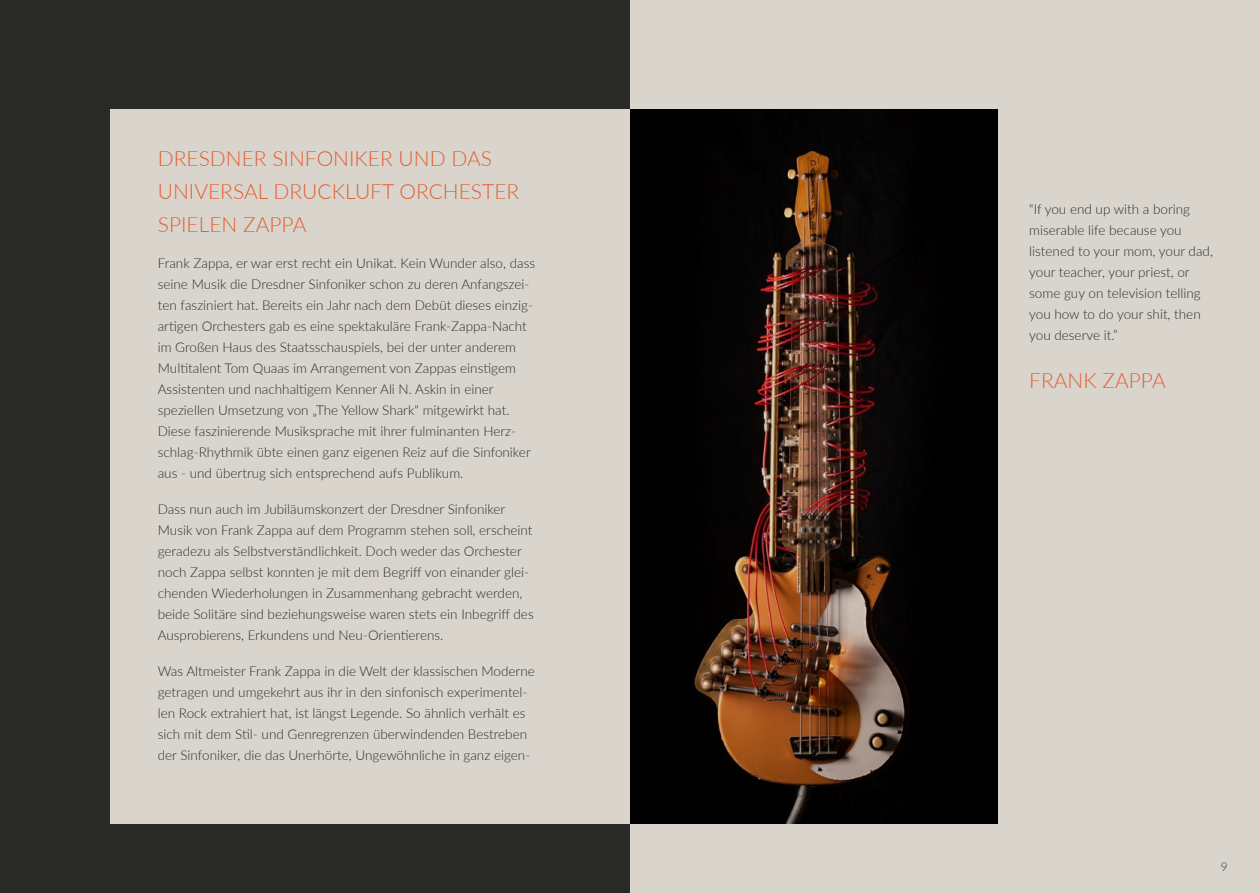
<style>
.page{position:relative;width:1259px;height:893px;background:#dad5cc}
.page>*{position:absolute;margin:0;border:0;box-sizing:border-box;transform-origin:0 0}
.t1{font:300 21px/33px "Lato";color:#e25d34}
.t2{font:300 13.5px/21px "Lato";color:#292927}
.t3{font:13.5px/21px "Lato Light 2";color:#292927}
.t4{font:300 12px "Lato";color:#292927}
.s1{font-family:"Lato";font-weight:300}
</style>
<div class="page">
<div style="left:0;top:0;width:629px;height:893px;background:#292927"></div>
<img style="left:630px;top:109px;width:367px;height:714px">
<div style="left:110px;top:109px;width:519px;height:715px;background:#dad5cc"></div>
<h1 class="t1" style="left:158px;top:141px;width:363px">DRESDNER SINFONIKER UND DAS<br>UNIVERSAL DRUCKLUFT ORCHESTER<br>SPIELEN ZAPPA</h1>
<p class="t2" style="left:158px;top:252px;width:379px">Frank Zappa, er war erst recht ein Unikat. Kein Wunder also, dass seine Musik die Dresdner Sinfoniker schon zu deren Anfangszei&shy;ten fasziniert hat. Bereits ein Jahr nach dem Debüt dieses einzig-</p>
<p class="t3" style="left:158px;top:315px;width:371px">artigen Orchesters gab es eine spektakuläre Frank-Zappa-Nacht</p>
<p class="t2" style="left:158px;top:336px;width:360px">im Großen Haus des Staatsschauspiels, bei der unter anderem</p>
<p class="t3" style="left:158px;top:357px;width:360px">Multitalent Tom Quaas im Arrangement von Zappas einstigem<br>Assistenten und nachhaltigem Kenner Ali N. Askin in einer speziellen Umsetzung von „The Yellow Shark“ mitgewirkt hat.</p>
<p class="t2" style="left:158px;top:420px;width:374px">Diese faszinierende Musiksprache mit ihrer fulminanten Herz&shy;schlag-Rhythmik übte einen ganz eigenen Reiz auf die Sinfoniker aus - und übertrug sich entsprechend aufs Publikum.</p>
<p class="t3" style="left:158px;top:498px;width:376px">Dass nun auch im Jubiläumskonzert der Dresdner Sinfoniker Musik von Frank Zappa auf dem Programm stehen soll, erscheint geradezu als Selbstverständlichkeit. Doch weder das Orchester noch Zappa selbst konnten je mit dem Begriff von einander glei<span class="s1">-</span></p>
<p class="t2" style="left:158px;top:582px;width:366px">chenden Wiederholungen in Zusammenhang gebracht werden,</p>
<p class="t3" style="left:158px;top:603px;width:377px">beide Solitäre sind beziehungsweise waren stets ein Inbegriff des<br>Ausprobierens, Erkundens und Neu-Orientierens.</p>
<p class="t2" style="left:158px;top:660px;width:378px">Was Altmeister Frank Zappa in die Welt der klassischen Moderne getragen und umgekehrt aus ihr in den sinfonisch experimentel-</p>
<p class="t3" style="left:158px;top:702px;width:371px">len Rock extrahiert hat, ist längst Legende. So ähnlich verhält es sich mit dem Stil- und Genregrenzen überwindenden Bestreben</p>
<p class="t2" style="left:158px;top:744px;width:374px">der Sinfoniker, die das Unerhörte, Ungewöhnliche in ganz eigen-</p>
<p class="t2" style="left:1029px;top:198px;width:185px">“If you end up with a boring miserable life because you listened to your mom, your dad, your teacher, your priest, or some guy on television telling you how to do your shit, then you deserve it.”</p>
<h1 class="t1" style="left:1029px;top:363px;width:138px">FRANK ZAPPA</h1>
<p class="t4" style="left:1220px;top:858px;width:8px">9</p>
</div>
